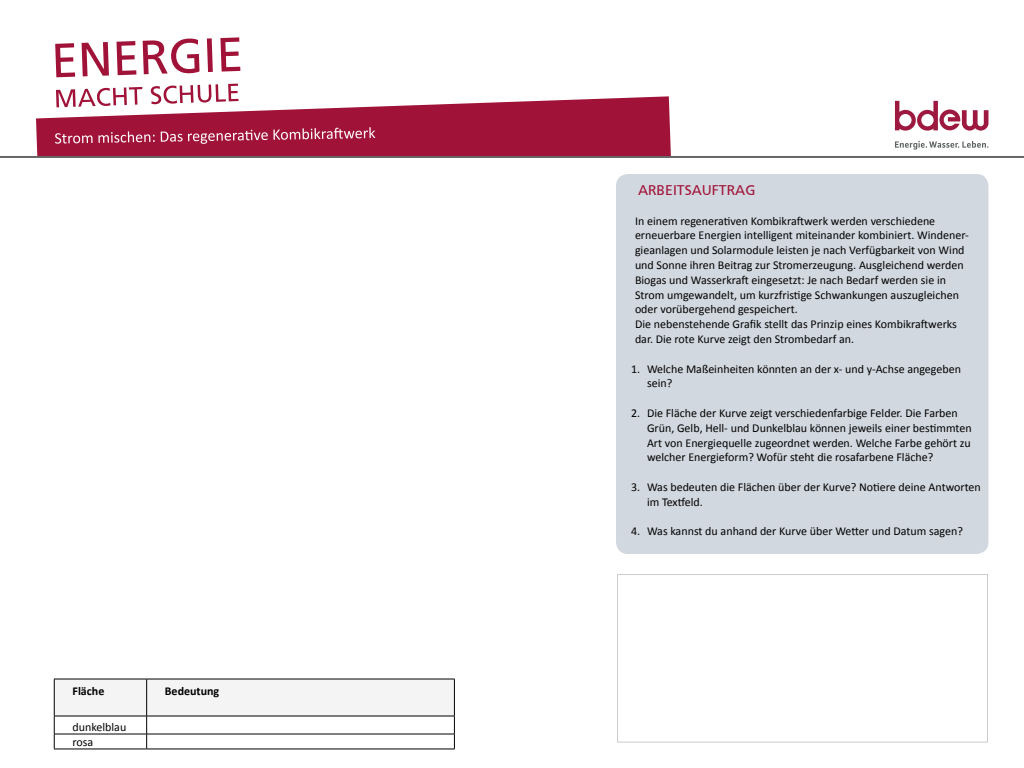
<style>
.page{position:relative;width:1024px;height:768px;background:#fff}
.page>*{position:absolute;margin:0;border:0;box-sizing:border-box;transform-origin:0 0}
.t1{font:14px "Frutiger 55 Roman";color:#a01237}
.t2{font:12px/14.8px "Calibri";color:#000}
.t3{font:700 12px "Calibri";color:#000}
</style>
<div class="page">
<svg style="left:36px;top:96px;width:635px;height:60px;fill:#a01237"></svg>
<svg style="left:56px;top:84px;width:183px;height:23px"></svg>
<svg style="left:55px;top:37px;width:185px;height:40px"></svg>
<svg style="left:895px;top:101px;width:93px;height:30px"></svg>
<svg style="left:895px;top:141px;width:93px;height:9px"></svg>
<hr style="left:0;top:156px;width:1024px;height:2px;background:#666">
<svg style="left:55px;top:127px;width:320px;height:17px;background:#b03958"></svg>
<div style="left:616px;top:174px;width:372px;height:380px;background:#d2d8df;border-radius:12px"></div>
<div style="left:617px;top:574px;width:371px;height:169px;border:1px solid #ccc"></div>
<svg style="left:54px;top:679px;width:401px;height:70px"></svg>
<hr style="left:54px;top:749px;width:93px;height:1px;background:#000">
<hr style="left:147px;top:749px;width:308px;height:1px;background:#000">
<p class="t3" style="left:72px;top:683px;width:33px">Fläche</p>
<p class="t3" style="left:165px;top:683px;width:56px">Bedeutung</p>
<p class="t2" style="left:72px;top:720px;width:55px">dunkelblau rosa</p>
<p class="t1" style="left:638px;top:182px;width:119px">ARBEITSAUFTRAG</p>
<p class="t2" style="left:635px;top:213px;width:335px">In einem regenerativen Kombikraftwerk werden verschiedene erneuerbare Energien intelligent miteinander kombiniert. Windener&shy;gieanlagen und Solarmodule leisten je nach Verfügbarkeit von Wind und Sonne ihren Beitrag zur Stromerzeugung. Ausgleichend werden Biogas und Wasserkraft eingesetzt: Je nach Bedarf werden sie in Strom umgewandelt, um kurzfristige Schwankungen auszugleichen oder vorübergehend gespeichert.<br>Die nebenstehende Grafik stellt das Prinzip eines Kombikraftwerks dar. Die rote Kurve zeigt den Strombedarf an.</p>
<p class="t2" style="left:647px;top:361px;width:316px;text-indent:-16px">1. Welche Maßeinheiten könnten an der x- und y-Achse angegeben sein?</p>
<p class="t2" style="left:647px;top:406px;width:326px;text-indent:-16px">2. Die Fläche der Kurve zeigt verschiedenfarbige Felder. Die Farben Grün, Gelb, Hell- und Dunkelblau können jeweils einer bestimmten Art von Energiequelle zugeordnet werden. Welche Farbe gehört zu welcher Energieform? Wofür steht die rosafarbene Fläche?</p>
<p class="t2" style="left:647px;top:480px;width:335px;text-indent:-16px">3. Was bedeuten die Flächen über der Kurve? Notiere deine Antworten im Textfeld.</p>
<p class="t2" style="left:631px;top:524px;width:333px">4. Was kannst du anhand der Kurve über Wetter und Datum sagen?</p>
</div>
